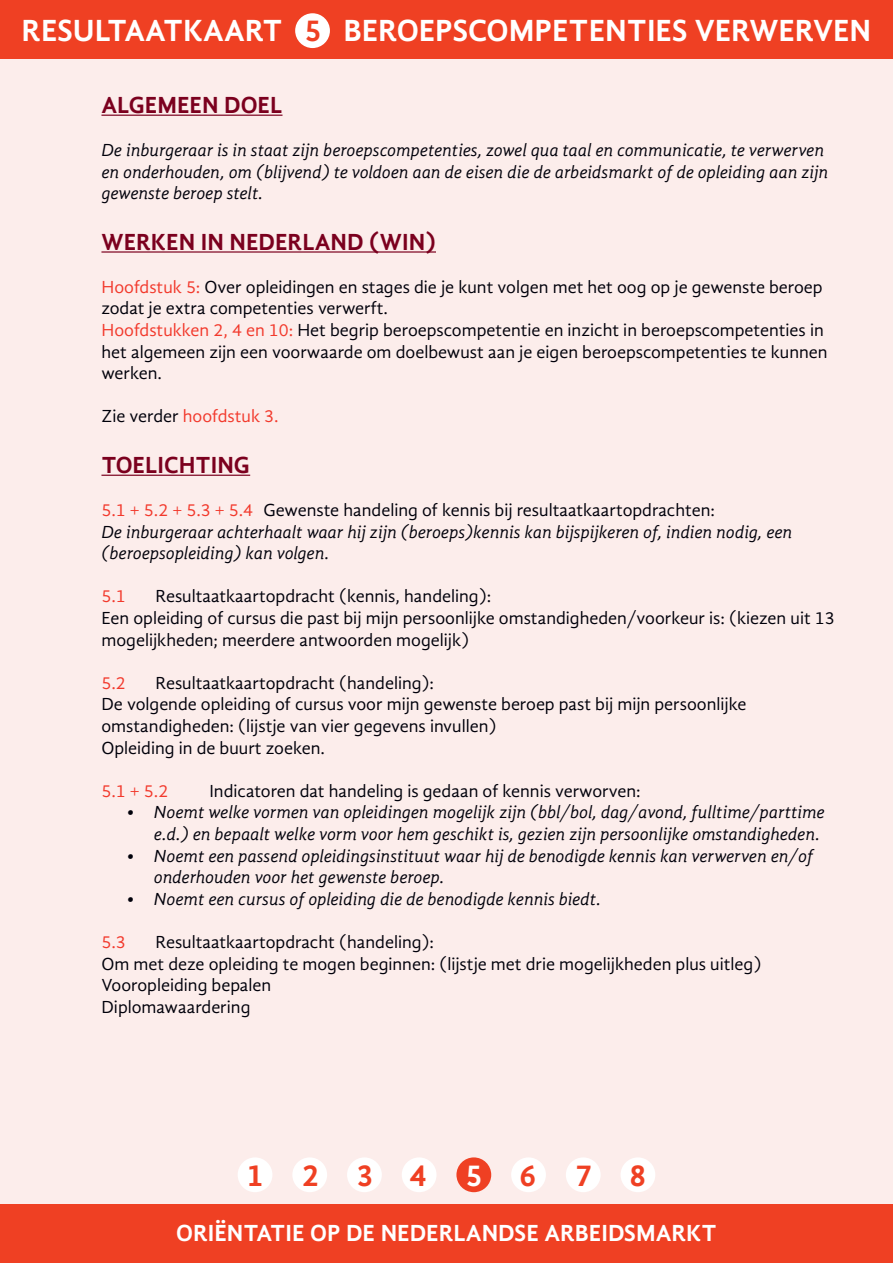
<style>
.page{position:relative;width:893px;height:1263px;background:#fcedeb}
.page>*{position:absolute;margin:0;border:0;box-sizing:border-box;transform-origin:0 0}
.t1{font:700 31.5px "Gandhi Sans";color:#fff}
.t2{font:700 31.5px "Gandhi Sans";letter-spacing:1.175em;color:#ef4023}
.t3{font:700 24px "Gandhi Sans";color:#7b001e}
.t4{font:700 24px "Gandhi Sans";color:#fff}
.t5{font:18px/21.6px "Gandhi Sans";color:#00000a}
.t6{font:italic 18px/21.6px "Gandhi Sans";color:#00000a}
.t7{font:18px "Gandhi Sans";color:#f2392c}
.s1{color:#ef4023}
.s2{color:#f2392c}
.s3{color:#00000a}
.s4{font-style:normal;color:#f2392c}
.s5{font-style:normal}
.s6{color:#fff}
</style>
<div class="page">
<div style="left:0;top:0;width:893px;height:59px;background:#ef4023"></div>
<div style="left:0;top:1204px;width:893px;height:59px;background:#ef4023"></div>
<div style="left:238px;top:1157px;width:34px;height:35px;background:#fff;border-radius:50%"></div>
<div style="left:292px;top:1157px;width:35px;height:35px;background:#fff;border-radius:50%"></div>
<div style="left:347px;top:1157px;width:35px;height:35px;background:#fff;border-radius:50%"></div>
<div style="left:402px;top:1157px;width:35px;height:35px;background:#fff;border-radius:50%"></div>
<div style="left:456px;top:1157px;width:35px;height:35px;background:#ef4023;border-radius:50%"></div>
<div style="left:511px;top:1157px;width:35px;height:35px;background:#fff;border-radius:50%"></div>
<div style="left:566px;top:1157px;width:35px;height:35px;background:#fff;border-radius:50%"></div>
<div style="left:621px;top:1157px;width:34px;height:35px;background:#fff;border-radius:50%"></div>
<div style="left:295px;top:13px;width:35px;height:35px;background:#fff;border-radius:50%"></div>
<hr style="left:101px;top:115px;width:181px;height:1px;background:#7b001e">
<hr style="left:101px;top:251px;width:335px;height:2px;background:#7b001e">
<hr style="left:101px;top:475px;width:149px;height:1px;background:#7b001e">
<h1 class="t1" style="left:22px;top:13px;width:851px">RESULTAATKAART <span class="s1">5</span> BEROEPSCOMPETENTIES VERWERVEN</h1>
<h2 class="t3" style="left:101px;top:91px;width:183px">ALGEMEEN DOEL</h2>
<p class="t6" style="left:101px;top:139px;width:728px">De inburgeraar is in staat zijn beroepscompetenties, zowel qua taal en communicatie, te verwerven en onderhouden, om (blijvend) te voldoen aan de eisen die de arbeidsmarkt of de opleiding aan zijn gewenste beroep stelt.</p>
<h2 class="t3" style="left:101px;top:228px;width:336px">WERKEN IN NEDERLAND (WIN)</h2>
<p class="t5" style="left:101px;top:276px;width:728px"><span class="s2">Hoofdstuk 5:</span> Over opleidingen en stages die je kunt volgen met het oog op je gewenste beroep zodat je extra competenties verwerft.<br><span class="s2">Hoofdstukken 2, 4 en 10:</span> Het begrip beroepscompetentie en inzicht in beroepscompetenties in het algemeen zijn een voorwaarde om doelbewust aan je eigen beroepscompetenties te kunnen werken.</p>
<p class="t7" style="left:101px;top:406px;width:179px"><span class="s3">Zie verder</span> hoofdstuk 3.</p>
<h2 class="t3" style="left:101px;top:451px;width:150px">TOELICHTING</h2>
<p class="t6" style="left:101px;top:499px;width:692px"><span class="s4">5.1 + 5.2 + 5.3 + 5.4</span> <span class="s5">Gewenste handeling of kennis bij resultaatkaartopdrachten:<br></span>De inburgeraar achterhaalt waar hij zijn (beroeps)kennis kan bijspijkeren of, indien nodig, een (beroepsopleiding) kan volgen.</p>
<p class="t7" style="left:101px;top:586px;width:26px">5.1</p>
<p class="t5" style="left:101px;top:586px;width:735px;text-indent:54px">Resultaatkaartopdracht (kennis, handeling):<br>Een opleiding of cursus die past bij mijn persoonlijke omstandigheden/voorkeur is: (kiezen uit 13 mogelijkheden; meerdere antwoorden mogelijk)</p>
<p class="t7" style="left:101px;top:673px;width:26px">5.2</p>
<p class="t5" style="left:101px;top:672px;width:646px;text-indent:54px">Resultaatkaartopdracht (handeling):<br>De volgende opleiding of cursus voor mijn gewenste beroep past bij mijn persoonlijke omstandigheden: (lijstje van vier gegevens invullen)<br>Opleiding in de buurt zoeken.</p>
<p class="t7" style="left:101px;top:781px;width:68px">5.1 + 5.2</p>
<p class="t5" style="left:209px;top:780px;width:433px">Indicatoren dat handeling is gedaan of kennis verworven:</p>
<p class="t6" style="left:127px;top:802px;width:699px;text-align:right">• Noemt welke vormen van opleidingen mogelijk zijn (bbl/bol, dag/avond, fulltime/parttime e.d.) en bepaalt welke vorm voor hem geschikt is, gezien zijn persoonlijke omstandigheden.</p>
<p class="t6" style="left:154px;top:845px;width:661px;text-indent:-27px">• Noemt een passend opleidingsinstituut waar hij de benodigde kennis kan verwerven en/of onderhouden voor het gewenste beroep.</p>
<p class="t6" style="left:127px;top:888px;width:475px">• Noemt een cursus of opleiding die de benodigde kennis biedt.</p>
<p class="t7" style="left:101px;top:932px;width:26px">5.3</p>
<p class="t5" style="left:101px;top:931px;width:661px;text-indent:54px">Resultaatkaartopdracht (handeling):<br>Om met deze opleiding te mogen beginnen: (lijstje met drie mogelijkheden plus uitleg)<br>Vooropleiding bepalen<br>Diplomawaardering</p>
<h1 class="t2" style="left:246px;top:1157px;width:402px">1234<span class="s6">5</span>678</h1>
<h2 class="t4" style="left:176px;top:1219px;width:542px">ORIËNTATIE OP DE NEDERLANDSE ARBEIDSMARKT</h2>
</div>
